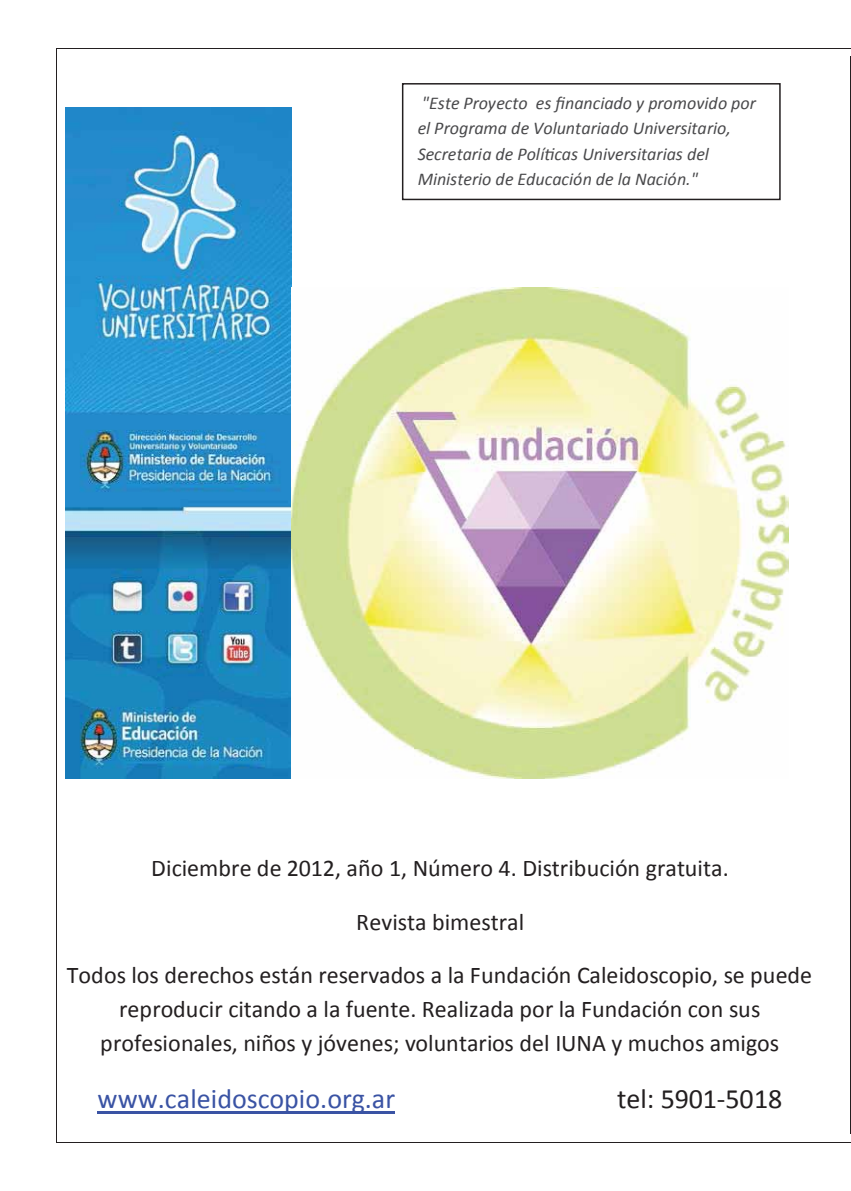
<style>
.page{position:relative;width:851px;height:1191px;background:#fff}
.page>*{position:absolute;margin:0;border:0;box-sizing:border-box;transform-origin:0 0}
.t1{font:28px "Calibri";color:#3a53a4}
.t2{font:28px "Calibri";letter-spacing:-.005em;color:#231f20}
.t3{font:24px/33.8px "Calibri";color:#231f20;text-align:center}
.t4{font:italic 18px/25.2px "Calibri";letter-spacing:-.005em;color:#49494b}
</style>
<div class="page">
<img style="left:65px;top:108px;width:226px;height:670px">
<img style="left:291px;top:288px;width:497px;height:490px">
<hr style="left:98px;top:1111px;width:297px;height:2px;background:#3a53a4">
<hr style="left:850px;top:57px;width:1px;height:1077px;background:#231f20">
<div style="left:402px;top:83px;width:378px;height:117px;background:#fff;border:2px solid #231f20"></div>
<hr style="left:57px;top:48px;width:793px;height:1px;background:#231f20">
<hr style="left:56px;top:49px;width:1px;height:1093px;background:#231f20">
<hr style="left:57px;top:1142px;width:793px;height:1px;background:#231f20">
<p class="t4" style="left:418px;top:90px;width:339px">"Este Proyecto es financiado y promovido por el Programa de Voluntariado Universitario, Secretaria de Políticas Universitarias del Ministerio de Educación de la Nación."</p>
<p class="t3" style="left:151px;top:851px;width:579px">Diciembre de 2012, año 1, Número 4. Distribución gratuita.</p>
<p class="t3" style="left:356px;top:905px;width:169px">Revista bimestral</p>
<p class="t3" style="left:67px;top:958px;width:746px">Todos los derechos están reservados a la Fundación Caleidoscopio, se puede reproducir citando a la fuente. Realizada por la Fundación con sus profesionales, niños y jóvenes; voluntarios del IUNA y muchos amigos</p>
<p class="t1" style="left:98px;top:1081px;width:299px">www.caleidoscopio.org.ar</p>
<p class="t2" style="left:617px;top:1081px;width:167px">tel: 5901-5018</p>
</div>
